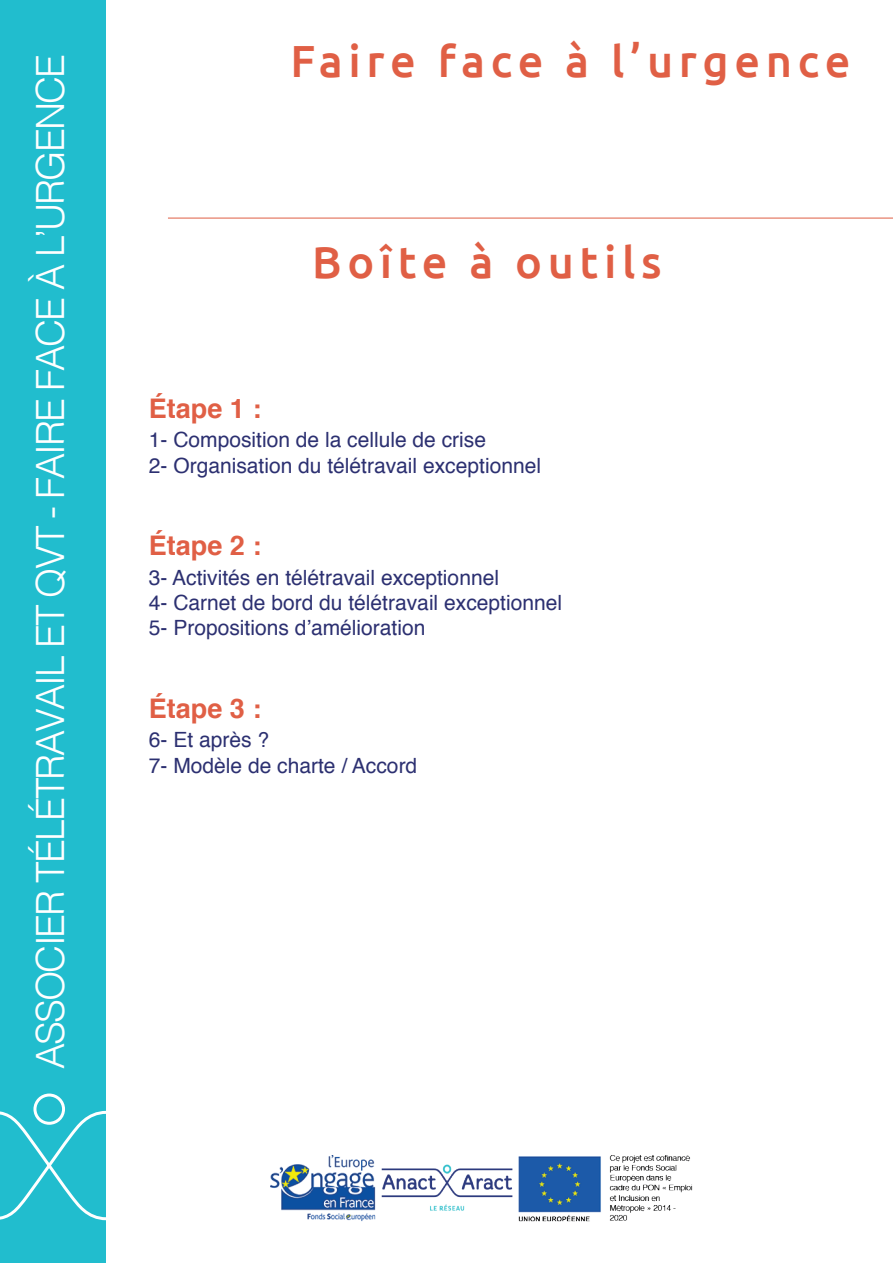
<style>
.page{position:relative;width:893px;height:1263px;background:#fff}
.page>*{position:absolute;margin:0;border:0;box-sizing:border-box;transform-origin:0 0}
.t1{font:500 45px "Ubuntu";letter-spacing:.125em;color:#e05f45}
.t2{font:300 39px "Helvetica";letter-spacing:-.05em;color:#fff}
.t3{font:700 27px "Helvetica";color:#e05f45}
.t4{font:21px/25.2px "Helvetica";color:#2c3071}
</style>
<div class="page">
<div style="left:0;top:0;width:106px;height:1263px;background:#21bdce"></div>
<svg style="left:0;top:1093px;width:106px;height:128px"></svg>
<img style="left:270px;top:1155px;width:423px;height:67px">
<hr style="left:168px;top:218px;width:725px;height:1px;background:#e05f45">
<h2 class="t2" style="left:17px;top:1069px;width:1016px;rotate:-90deg">ASSOCIER TÉLÉTRAVAIL ET QVT - FAIRE FACE À L’URGENCE</h2>
<h1 class="t1" style="left:290px;top:33px;width:562px">Faire face à l’urgence</h1>
<h1 class="t1" style="left:312px;top:234px;width:351px">Boîte à outils</h1>
<p class="t3" style="left:149px;top:387px;width:114px">Étape 1 :</p>
<p class="t4" style="left:149px;top:428px;width:394px">1- Composition de la cellule de crise<br>2- Organisation du télétravail exceptionnel</p>
<p class="t3" style="left:149px;top:524px;width:114px">Étape 2 :</p>
<p class="t4" style="left:149px;top:565px;width:415px">3- Activités en télétravail exceptionnel<br>4- Carnet de bord du télétravail exceptionnel<br>5- Propositions d’amélioration</p>
<p class="t3" style="left:149px;top:687px;width:114px">Étape 3 :</p>
<p class="t4" style="left:149px;top:728px;width:270px">6- Et après ?<br>7- Modèle de charte / Accord</p>
</div>
